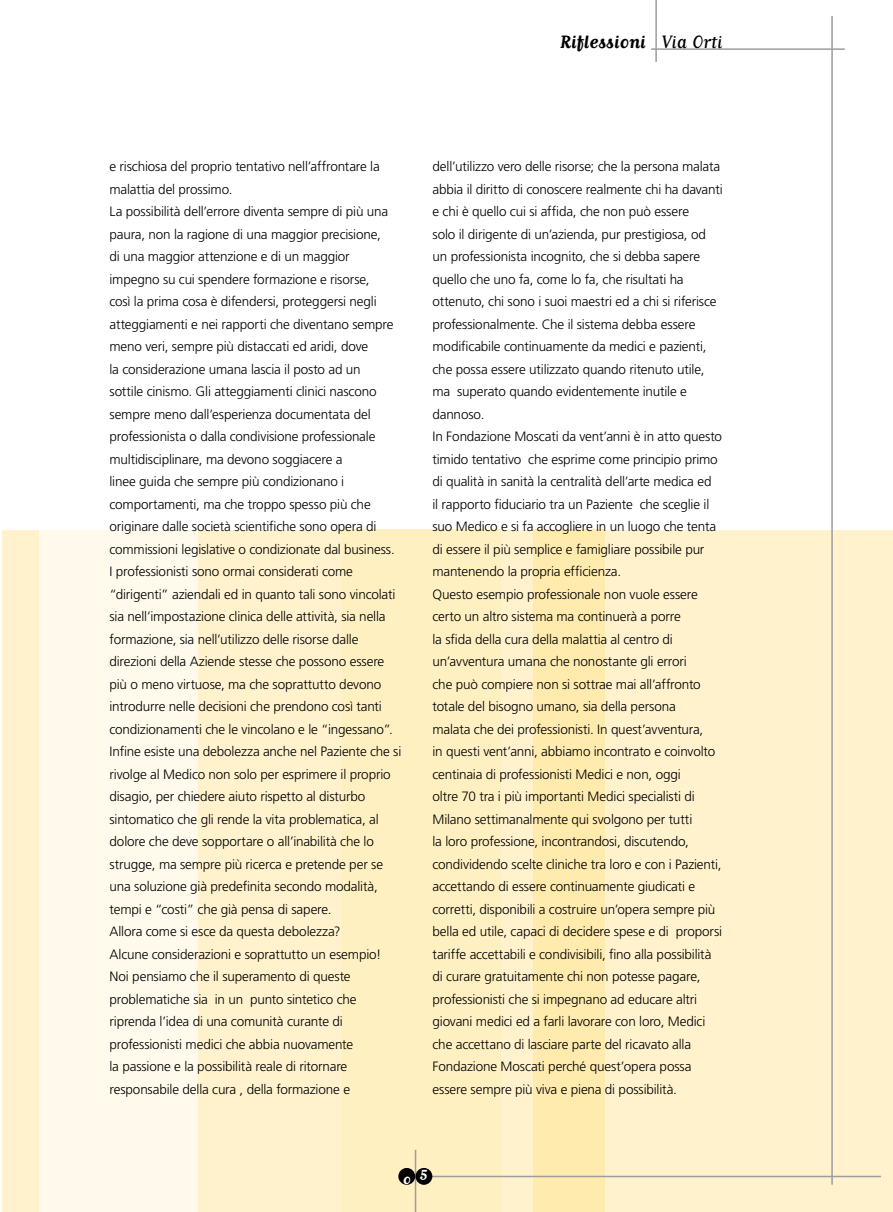
<style>
.page{position:relative;width:893px;height:1212px;background:#fff}
.page>*{position:absolute;margin:0;border:0;box-sizing:border-box;transform-origin:0 0}
.t1{font:700 21px "Matrix Script";color:#000}
.t2{font:700 16.8px "Matrix Script";color:#fff}
.t3{font:300 13.5px/22.5px "Frutiger LT Std";letter-spacing:-.01em;color:#000}
.s1{font-weight:400}
</style>
<div class="page">
<div style="left:2px;top:530px;width:891px;height:682px;background:#fff2cd"></div>
<div style="left:39px;top:530px;width:158px;height:682px;background:#fffaeb"></div>
<div style="left:342px;top:529px;width:158px;height:683px;background:#fff0c2"></div>
<div style="left:533px;top:529px;width:72px;height:683px;background:#ffebad"></div>
<hr style="left:0;top:222px;width:1px;height:73px;background:#ebf2f6">
<hr style="left:651px;top:48px;width:194px;height:2px;background:#9c9d9f">
<hr style="left:831px;top:16px;width:2px;height:1168px;background:#9c9d9f">
<hr style="left:655px;top:0;width:2px;height:62px;background:#9c9d9f">
<hr style="left:418px;top:1176px;width:463px;height:1px;background:#9c9d9f">
<hr style="left:415px;top:1150px;width:1px;height:62px;background:#9c9d9f">
<div style="left:398px;top:1168px;width:17px;height:17px;background:#000;border-radius:50%"></div>
<div style="left:415px;top:1168px;width:17px;height:17px;background:#000;border-radius:50%"></div>
<h1 class="t1" style="left:560px;top:31px;width:164px">Riflessioni <span class="s1">Via Orti</span></h1>
<p class="t3" style="left:110px;top:156px;width:293px">e rischiosa del proprio tentativo nell’affrontare la malattia del prossimo.<br>La possibilità dell’errore diventa sempre di più una paura, non la ragione di una maggior precisione,<br>di una maggior attenzione e di un maggior impegno su cui spendere formazione e risorse,<br>così la prima cosa è difendersi, proteggersi negli atteggiamenti e nei rapporti che diventano sempre meno veri, sempre più distaccati ed aridi, dove<br>la considerazione umana lascia il posto ad un<br>sottile cinismo. Gli atteggiamenti clinici nascono sempre meno dall’esperienza documentata del professionista o dalla condivisione professionale multidisciplinare, ma devono soggiacere a<br>linee guida che sempre più condizionano i comportamenti, ma che troppo spesso più che originare dalle società scientifiche sono opera di commissioni legislative o condizionate dal business.<br>I professionisti sono ormai considerati come “dirigenti” aziendali ed in quanto tali sono vincolati sia nell’impostazione clinica delle attività, sia nella formazione, sia nell’utilizzo delle risorse dalle direzioni della Aziende stesse che possono essere più o meno virtuose, ma che soprattutto devono introdurre nelle decisioni che prendono così tanti condizionamenti che le vincolano e le “ingessano”.<br>Infine esiste una debolezza anche nel Paziente che si rivolge al Medico non solo per esprimere il proprio disagio, per chiedere aiuto rispetto al disturbo sintomatico che gli rende la vita problematica, al dolore che deve sopportare o all’inabilità che lo strugge, ma sempre più ricerca e pretende per se una soluzione già predefinita secondo modalità, tempi e “costi” che già pensa di sapere.<br>Allora come si esce da questa debolezza?<br>Alcune considerazioni e soprattutto un esempio!<br>Noi pensiamo che il superamento di queste problematiche sia in un punto sintetico che riprenda l’idea di una comunità curante di professionisti medici che abbia nuovamente<br>la passione e la possibilità reale di ritornare responsabile della cura , della formazione e</p>
<p class="t3" style="left:432px;top:156px;width:292px">dell’utilizzo vero delle risorse; che la persona malata abbia il diritto di conoscere realmente chi ha davanti e chi è quello cui si affida, che non può essere<br>solo il dirigente di un’azienda, pur prestigiosa, od un professionista incognito, che si debba sapere quello che uno fa, come lo fa, che risultati ha ottenuto, chi sono i suoi maestri ed a chi si riferisce professionalmente. Che il sistema debba essere modificabile continuamente da medici e pazienti, che possa essere utilizzato quando ritenuto utile, ma superato quando evidentemente inutile e dannoso.<br>In Fondazione Moscati da vent’anni è in atto questo timido tentativo che esprime come principio primo di qualità in sanità la centralità dell’arte medica ed<br>il rapporto fiduciario tra un Paziente che sceglie il suo Medico e si fa accogliere in un luogo che tenta di essere il più semplice e famigliare possibile pur mantenendo la propria efficienza.<br>Questo esempio professionale non vuole essere certo un altro sistema ma continuerà a porre<br>la sfida della cura della malattia al centro di un’avventura umana che nonostante gli errori<br>che può compiere non si sottrae mai all’affronto totale del bisogno umano, sia della persona<br>malata che dei professionisti. In quest’avventura,<br>in questi vent’anni, abbiamo incontrato e coinvolto centinaia di professionisti Medici e non, oggi<br>oltre 70 tra i più importanti Medici specialisti di Milano settimanalmente qui svolgono per tutti<br>la loro professione, incontrandosi, discutendo, condividendo scelte cliniche tra loro e con i Pazienti, accettando di essere continuamente giudicati e corretti, disponibili a costruire un’opera sempre più bella ed utile, capaci di decidere spese e di proporsi tariffe accettabili e condivisibili, fino alla possibilità di curare gratuitamente chi non potesse pagare, professionisti che si impegnano ad educare altri giovani medici ed a farli lavorare con loro, Medici che accettano di lasciare parte del ricavato alla Fondazione Moscati perché quest’opera possa essere sempre più viva e piena di possibilità.</p>
<p class="t2" style="left:403px;top:1167px;width:27px">0 5</p>
</div>
